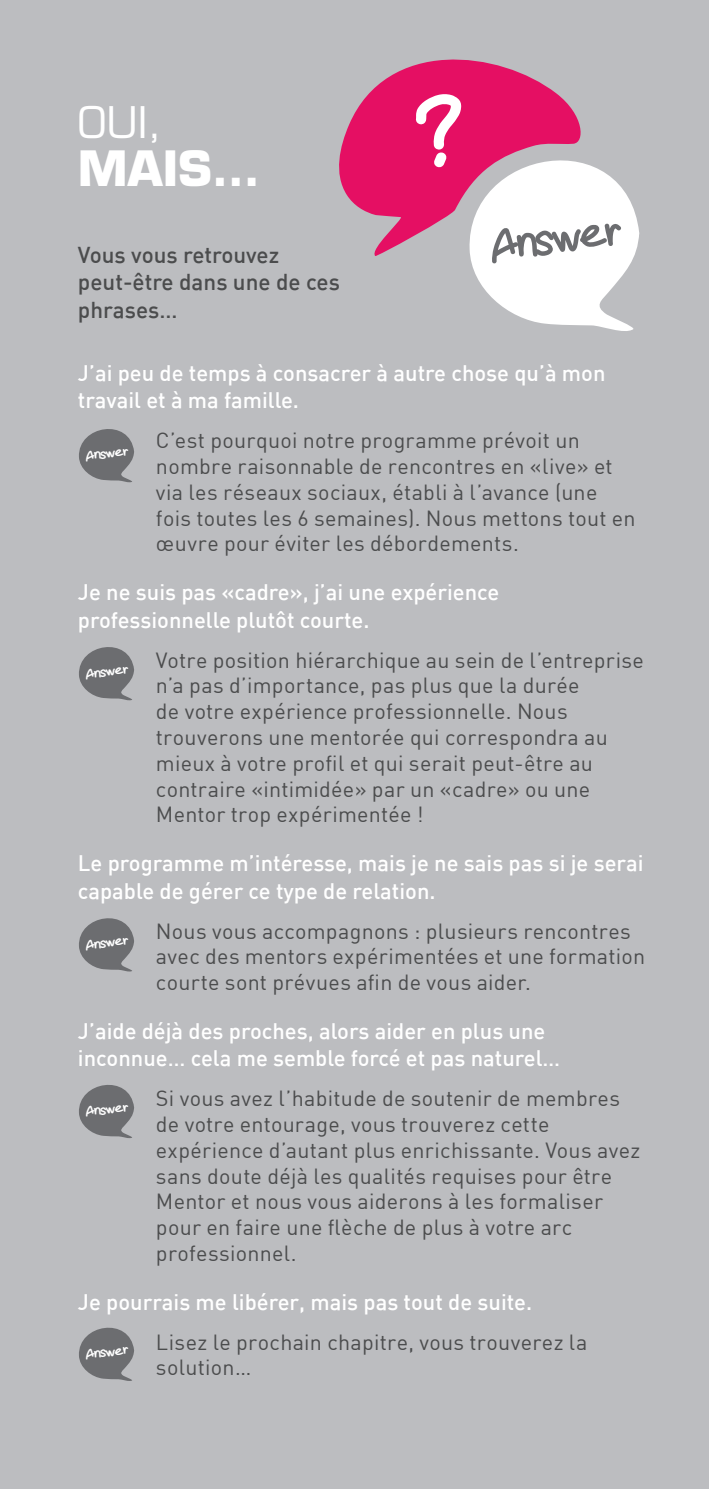
<style>
.page{position:relative;width:709px;height:1489px;background:#fff}
.page>*{position:absolute;margin:0;border:0;box-sizing:border-box;transform-origin:0 0}
.TITRE_FUSHIA{font:700 47.5px "Eurostile LT Std";color:#fff}
.t1{font:44.75px "Mywriting";color:#6c6d70}
.TITRE_FUSHIA-2{font:42.5px "Eurostile LT Std";color:#fff}
.PARA{font:500 22.5px/27.5px "DIN";color:#4b4c4d}
.question{font:500 22px/27.5px "DIN";color:#fff}
.réponse{font:21.5px/25.8px "DIN";letter-spacing:.015em;color:#4b4c4d}
.t2{font:13.75px "Mywriting";color:#fff;scale:1.07 1}
</style>
<div class="page">
<div style="left:0;top:0;width:709px;height:1488px;background:#bcbdc0"></div>
<svg style="left:339px;top:59px;width:216px;height:197px;fill:#e50f63"></svg>
<svg style="left:79px;top:429px;width:55px;height:54px"></svg>
<svg style="left:79px;top:1327px;width:55px;height:54px"></svg>
<svg style="left:79px;top:647px;width:55px;height:54px"></svg>
<svg style="left:79px;top:918px;width:55px;height:54px"></svg>
<svg style="left:79px;top:1085px;width:55px;height:54px"></svg>
<svg style="left:414px;top:92px;width:225px;height:239px"></svg>
<p class="TITRE_FUSHIA-2" style="left:78px;top:97px;width:86px">OUI,</p>
<p class="TITRE_FUSHIA" style="left:78px;top:139px;width:183px">MAIS…</p>
<p class="PARA" style="left:78px;top:240px;width:263px">Vous vous retrouvez peut-être dans une de ces phrases…</p>
<h2 class="t1" style="left:486px;top:223px;width:132px;rotate:-7deg">Answer</h2>
<p class="question" style="left:78px;top:358px;width:529px">J’ai peu de temps à consacrer à autre chose qu’à mon travail et à ma famille.</p>
<p class="réponse" style="left:156px;top:427px;width:481px">C’est pourquoi notre programme prévoit un nombre raisonnable de rencontres en «live» et via les réseaux sociaux, établi à l’avance (une fois toutes les 6 semaines). Nous mettons tout en œuvre pour éviter les débordements.</p>
<p class="question" style="left:78px;top:577px;width:423px">Je ne suis pas «cadre», j’ai une expérience professionnelle plutôt courte.</p>
<p class="réponse" style="left:156px;top:646px;width:489px">Votre position hiérarchique au sein de l’entreprise n’a pas d’importance, pas plus que la durée<br>de votre expérience professionnelle. Nous trouverons une mentorée qui correspondra au mieux à votre profil et qui serait peut-être au contraire «intimidée» par un «cadre» ou une Mentor trop expérimentée !</p>
<p class="question" style="left:78px;top:848px;width:567px">Le programme m’intéresse, mais je ne sais pas si je serai capable de gérer ce type de relation.</p>
<p class="réponse" style="left:156px;top:917px;width:491px">Nous vous accompagnons : plusieurs rencontres avec des mentors expérimentées et une formation courte sont prévues afin de vous aider.</p>
<p class="question" style="left:78px;top:1016px;width:484px">J’aide déjà des proches, alors aider en plus une inconnue… cela me semble forcé et pas naturel…</p>
<p class="réponse" style="left:156px;top:1085px;width:486px">Si vous avez l’habitude de soutenir de membres de votre entourage, vous trouverez cette expérience d’autant plus enrichissante. Vous avez sans doute déjà les qualités requises pour être Mentor et nous vous aiderons à les formaliser pour en faire une flèche de plus à votre arc professionnel.</p>
<p class="question" style="left:78px;top:1287px;width:456px">Je pourrais me libérer, mais pas tout de suite.</p>
<p class="réponse" style="left:156px;top:1328px;width:433px">Lisez le prochain chapitre, vous trouverez la solution…</p>
<p class="t2" style="left:84px;top:448px;width:41px;rotate:-7deg">Answer</p>
<p class="t2" style="left:84px;top:666px;width:41px;rotate:-7deg">Answer</p>
<p class="t2" style="left:84px;top:937px;width:41px;rotate:-7deg">Answer</p>
<p class="t2" style="left:84px;top:1104px;width:41px;rotate:-7deg">Answer</p>
<p class="t2" style="left:84px;top:1347px;width:41px;rotate:-7deg">Answer</p>
</div>
